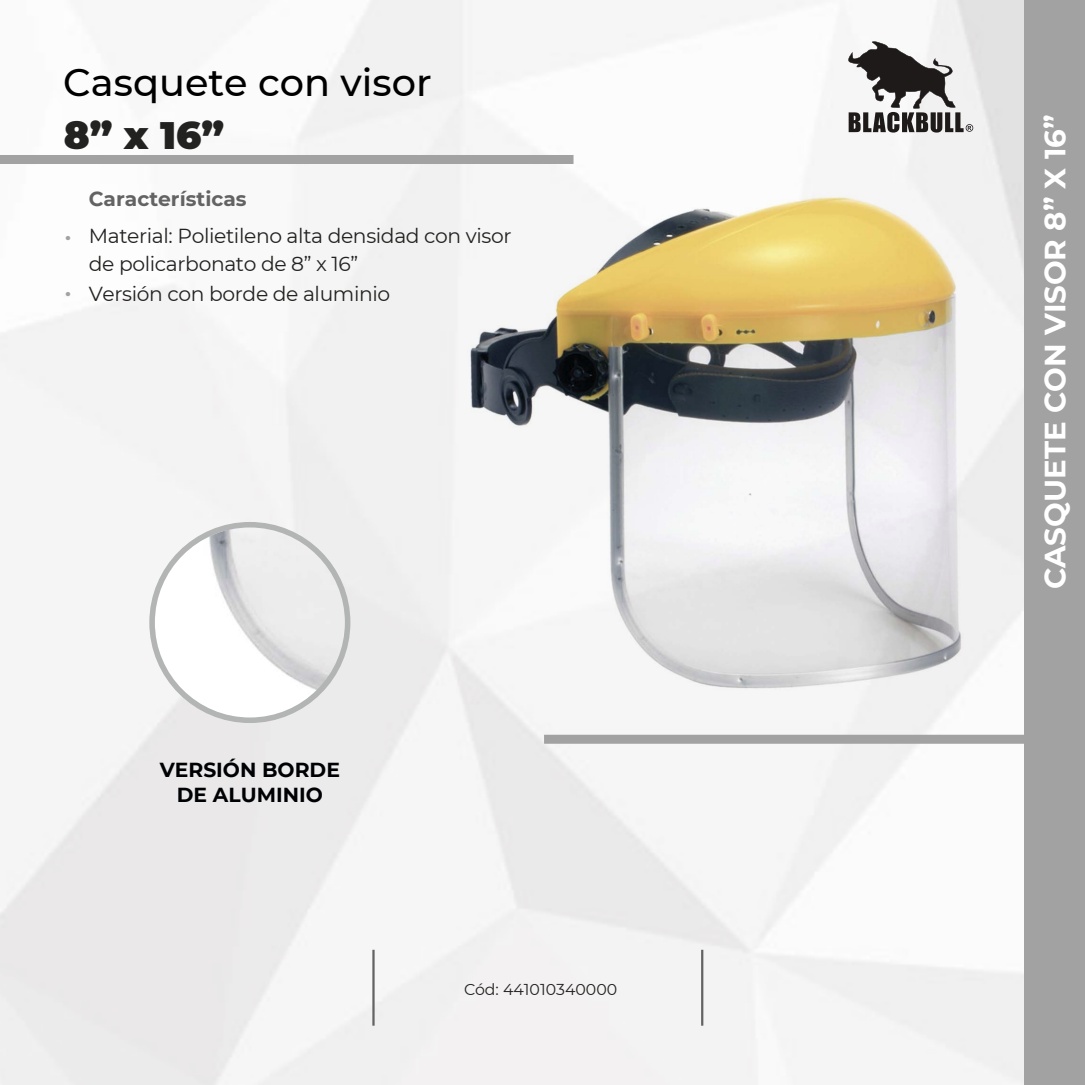
<style>
.page{position:relative;width:1085px;height:1085px;background:#fff}
.page>*{position:absolute;margin:0;border:0;box-sizing:border-box;transform-origin:0 0}
.t1{font:500 38.25px "Montserrat";color:#000}
.t2{font:900 38.25px "Montserrat";color:#222220}
.t3{font:700 29.25px "Montserrat";color:#fff}
.t4{font:700 22.5px "Montserrat";color:#a3a2a2}
.t5{font:20.25px/28.1px "Montserrat";letter-spacing:-.02em;color:#222220}
.t6{font:700 20.25px/24.3px "Montserrat";color:#000105;text-align:center}
.t7{font:700 20.25px "Montserrat";color:#646363}
.t8{font:15.75px "Montserrat";color:#222220}
</style>
<div class="page">
<img style="left:448px;top:169px;width:541px;height:549px">
<div style="left:1023px;top:0;width:61px;height:1084px;background:#a3a2a2"></div>
<div style="left:0;top:155px;width:573px;height:9px;background:#a3a2a2"></div>
<div style="left:544px;top:734px;width:540px;height:9px;background:#a3a2a2"></div>
<svg style="left:845px;top:41px;width:128px;height:91px"></svg>
<hr style="left:372px;top:949px;width:2px;height:76px;background:#646363">
<hr style="left:701px;top:949px;width:2px;height:76px;background:#646363">
<img style="left:155px;top:527px;width:191px;height:191px">
<div style="left:149px;top:522px;width:201px;height:201px;border:6px solid #b3b4b4;border-radius:50%"></div>
<h1 class="t1" style="left:63px;top:55px;width:370px">Casquete con visor</h1>
<h1 class="t2" style="left:64px;top:107px;width:162px">8” x 16”</h1>
<p class="t4" style="left:65px;top:216px;width:7px">.</p>
<p class="t7" style="left:89px;top:184px;width:159px">Características</p>
<p class="t5" style="left:89px;top:221px;width:424px">Material: Polietileno alta densidad con visor de policarbonato de 8” x 16”</p>
<p class="t5" style="left:65px;top:279px;width:326px"><sup>.</sup> Versión con borde de aluminio</p>
<p class="t6" style="left:160px;top:756px;width:182px">VERSIÓN BORDE<br>DE ALUMINIO</p>
<p class="t8" style="left:464px;top:977px;width:155px">Cód: 441010340000</p>
<h2 class="t3" style="left:1033px;top:589px;width:476px;rotate:-90deg">CASQUETE CON VISOR 8” X 16”</h2>
</div>
